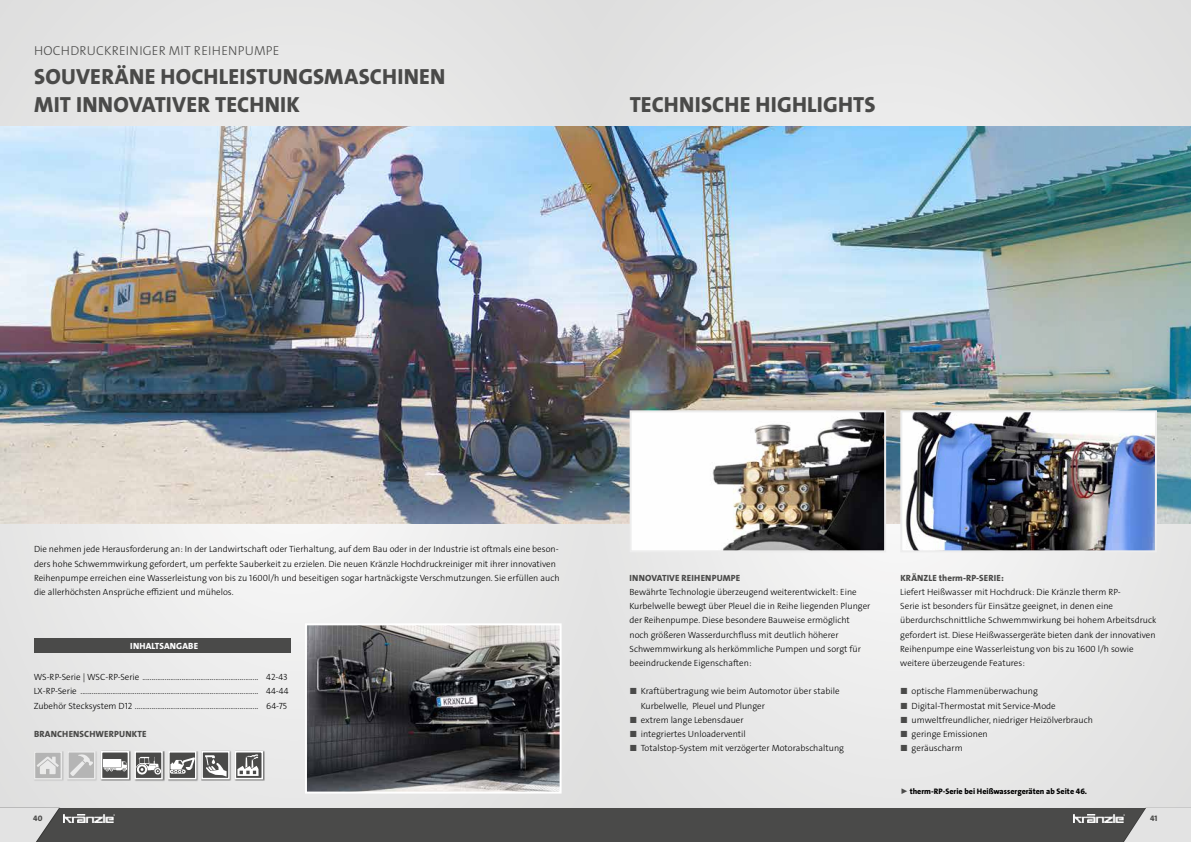
<style>
.page{position:relative;width:1191px;height:842px;background:#fff}
.page>*{position:absolute;margin:0;border:0;box-sizing:border-box;transform-origin:0 0}
.t1{font:22px/28.4px "The Sans LP8 Ex Bld";letter-spacing:.01em;color:#4a4a49}
.t2{font:13px "The Sans LP3 Lig";letter-spacing:.015em;color:#4a4a49}
.t3{font:9px/14.2px "The Sans LP3 Lig";color:#000}
.t4{font:9px "The Sans LP8 Ex Bld";letter-spacing:.015em;color:#4a4a49}
.t5{font:9px "The Sans LP8 Ex Bld";letter-spacing:.015em;color:#fff}
.t6{font:8px "The Sans LP8 Ex Bld";color:#000}
.t7{font:8px "The Sans LP8 Ex Bld";color:#4a4a49}
.s1{color:#4a4a49}
.s2{font-family:"The Sans LP3 Lig";color:#4a4a49}
</style>
<div class="page">
<div style="left:595px;top:0;width:596px;height:842px;background:#e7e7e7"></div>
<div style="left:0;top:0;width:595px;height:842px;background:#e7e7e7"></div>
<div style="left:596px;top:807px;width:595px;height:35px;background:#4a4a49"></div>
<div style="left:0;top:807px;width:596px;height:35px;background:#4a4a49"></div>
<svg style="left:0;top:808px;width:59px;height:34px"></svg>
<svg style="left:1118px;top:807px;width:73px;height:35px"></svg>
<img style="left:1073px;top:814px;width:51px;height:8px">
<img style="left:63px;top:814px;width:51px;height:8px">
<img style="left:1133px;top:126px;width:58px;height:398px">
<img style="left:0;top:126px;width:1133px;height:398px">
<img style="left:308px;top:626px;width:250px;height:164px">
<div style="left:305px;top:623px;width:256px;height:170px;border:2px solid #fff"></div>
<div style="left:34px;top:638px;width:256px;height:14px;background:#4a4a49"></div>
<div style="left:234px;top:750px;width:31px;height:31px;background:#000;opacity:.5"></div>
<svg style="left:235px;top:751px;width:28px;height:28px"></svg>
<svg style="left:237px;top:754px;width:21px;height:22px"></svg>
<div style="left:201px;top:750px;width:31px;height:31px;background:#b0b0b0"></div>
<div style="left:201px;top:751px;width:29px;height:28px;background:#4a4a49;border:2px solid #fff"></div>
<svg style="left:205px;top:755px;width:21px;height:22px"></svg>
<div style="left:67px;top:750px;width:31px;height:31px;background:#d3d3d3"></div>
<svg style="left:67px;top:751px;width:29px;height:28px"></svg>
<svg style="left:70px;top:754px;width:23px;height:22px"></svg>
<div style="left:33px;top:751px;width:31px;height:31px;background:#d2d2d2"></div>
<div style="left:34px;top:751px;width:28px;height:28px;background:#b4b4b4;border:2px solid #fff"></div>
<svg style="left:37px;top:756px;width:22px;height:18px"></svg>
<div style="left:100px;top:750px;width:31px;height:31px;background:#000;opacity:.5"></div>
<div style="left:101px;top:751px;width:28px;height:28px;background:#4a4a49;border:2px solid #fff"></div>
<svg style="left:103px;top:759px;width:24px;height:12px"></svg>
<div style="left:134px;top:750px;width:31px;height:31px;background:#000;opacity:.5"></div>
<div style="left:134px;top:751px;width:29px;height:28px;background:#4a4a49;border:2px solid #fff"></div>
<svg style="left:136px;top:757px;width:25px;height:18px"></svg>
<div style="left:168px;top:750px;width:31px;height:31px;background:#000;opacity:.5"></div>
<div style="left:168px;top:751px;width:28px;height:28px;background:#4a4a49;border:2px solid #fff"></div>
<svg style="left:170px;top:757px;width:25px;height:17px"></svg>
<img style="left:632px;top:413px;width:251px;height:136px">
<div style="left:629px;top:410px;width:257px;height:142px;border:2px solid #ededed"></div>
<img style="left:903px;top:413px;width:251px;height:136px">
<div style="left:900px;top:410px;width:257px;height:142px;border:2px solid #ededed"></div>
<h2 class="t2" style="left:34px;top:43px;width:247px">HOCHDRUCKREINIGER MIT REIHENPUMPE</h2>
<h1 class="t1" style="left:34px;top:62px;width:413px">SOUVERÄNE HOCHLEISTUNGSMASCHINEN<br>MIT INNOVATIVER TECHNIK</h1>
<h1 class="t1" style="left:629px;top:91px;width:247px">TECHNISCHE HIGHLIGHTS</h1>
<p class="t3" style="left:34px;top:542px;width:527px">Die nehmen jede Herausforderung an: In der Landwirtschaft oder Tierhaltung, auf dem Bau oder in der Industrie ist oftmals eine beson&shy;ders hohe Schwemmwirkung gefordert, um perfekte Sauberkeit zu erzielen. Die neuen Kränzle Hochdruckreiniger mit ihrer innovativen Reihenpumpe erreichen eine Wasserleistung von bis zu 1600l/h und beseitigen sogar hartnäckigste Verschmutzungen. Sie erfüllen auch die allerhöchsten Ansprüche effizient und mühelos.</p>
<p class="t5" style="left:130px;top:640px;width:69px">INHALTSANGABE</p>
<p class="t3" style="left:34px;top:670px;width:226px;text-align:justify">WS-RP-Serie | WSC-RP-Serie ..............................................................<br>LX-RP-Serie ...............................................................................................<br>Zubehör Stecksystem D12 ..................................................................</p>
<p class="t4" style="left:34px;top:728px;width:114px">BRANCHENSCHWERPUNKTE</p>
<p class="t3" style="left:266px;top:670px;width:24px;text-align:justify">42-43<br>44-44<br>64-75</p>
<p class="t4" style="left:629px;top:572px;width:112px">INNOVATIVE REIHENPUMPE</p>
<p class="t3" style="left:629px;top:585px;width:242px">Bewährte Technologie überzeugend weiterentwickelt: Eine Kurbelwelle bewegt über Pleuel die in Reihe liegenden Plunger der Reihenpumpe. Diese besondere Bauweise ermöglicht noch größeren Wasserdurchfluss mit deutlich höherer Schwemmwirkung als herkömmliche Pumpen und sorgt für beeindruckende Eigenschaften:</p>
<p class="t3" style="left:641px;top:684px;width:200px;text-indent:-11px"><span class="s1">■</span> Kraftübertragung wie beim Automotor über stabile<br>Kurbelwelle, Pleuel und Plunger</p>
<p class="t3" style="left:629px;top:713px;width:116px"><span class="s1">■</span> extrem lange Lebensdauer</p>
<p class="t3" style="left:629px;top:727px;width:118px"><span class="s1">■</span> integriertes Unloaderventil</p>
<p class="t3" style="left:629px;top:741px;width:216px"><span class="s1">■</span> Totalstop-System mit verzögerter Motorabschaltung</p>
<p class="t4" style="left:900px;top:572px;width:105px">KRÄNZLE therm-RP-SERIE:</p>
<p class="t3" style="left:900px;top:585px;width:257px">Liefert Heißwasser mit Hochdruck: Die Kränzle therm RP-<br>Serie ist besonders für Einsätze geeignet, in denen eine überdurchschnittliche Schwemmwirkung bei hohem Arbeitsdruck gefordert ist. Diese Heißwassergeräte bieten dank der innovativen Reihenpumpe eine Wasserleistung von bis zu 1600 l/h sowie weitere überzeugende Features:</p>
<p class="t3" style="left:900px;top:684px;width:139px"><span class="s1">■</span> optische Flammenüberwachung</p>
<p class="t3" style="left:900px;top:698px;width:157px"><span class="s1">■</span> Digital-Thermostat mit Service-Mode</p>
<p class="t3" style="left:900px;top:713px;width:194px"><span class="s1">■</span> umweltfreundlicher, niedriger Heizölverbrauch</p>
<p class="t3" style="left:900px;top:727px;width:89px"><span class="s1">■</span> geringe Emissionen</p>
<p class="t3" style="left:900px;top:741px;width:64px"><span class="s1">■</span> geräuscharm</p>
<p class="t6" style="left:900px;top:786px;width:188px"><span class="s2">►</span> therm-RP-Serie bei Heißwassergeräten ab Seite 46.</p>
<p class="t7" style="left:33px;top:813px;width:11px">40</p>
<p class="t7" style="left:1150px;top:813px;width:9px">41</p>
</div>
